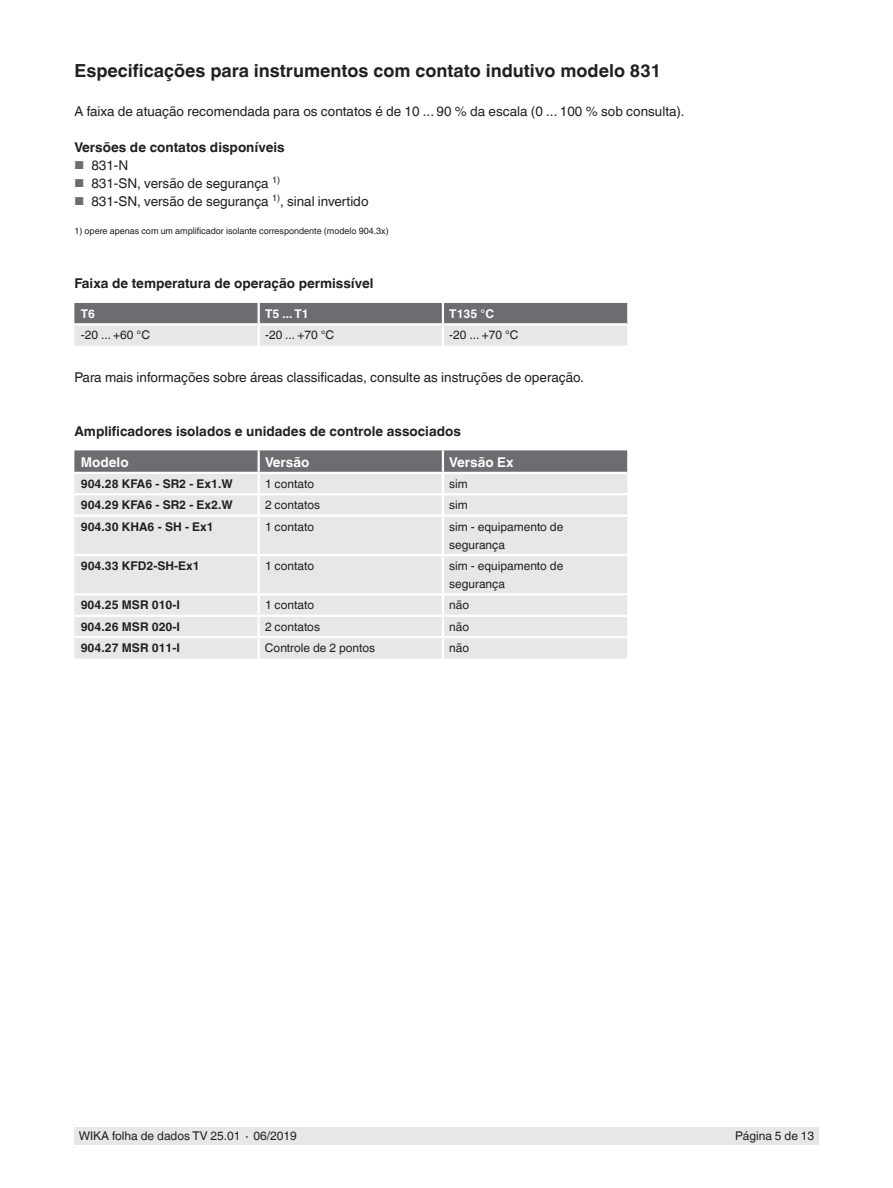
<style>
.page{position:relative;width:893px;height:1188px;background:#fff}
.page>*{position:absolute;margin:0;border:0;box-sizing:border-box;transform-origin:0 0}
.t1{font:700 18px "Helvetica World";color:#231f20}
.t2{font:13.5px "Helvetica World";color:#231f20}
.t3{font:700 13.5px "Helvetica World";color:#231f20}
.t4{font:700 13.5px "Helvetica World";color:#fff}
.t5{font:12px/18px "Helvetica World";color:#231f20}
.t6{font:700 12px "Helvetica World";color:#231f20}
.t7{font:700 12px "Helvetica World";color:#fff}
.t8{font:9px "Helvetica World";color:#231f20}
.s1{font-size:11.55px;color:#6c6d70}
</style>
<div class="page">
<div style="left:74px;top:1128px;width:745px;height:17px;background:#e6e7e9"></div>
<svg style="left:74px;top:303px;width:553px;height:43px;background:#abacae"></svg>
<hr style="left:258px;top:303px;width:2px;height:20px;background:#fff">
<hr style="left:442px;top:303px;width:2px;height:20px;background:#fff">
<hr style="left:258px;top:325px;width:2px;height:21px;background:#fff">
<hr style="left:442px;top:325px;width:2px;height:21px;background:#fff">
<hr style="left:74px;top:323px;width:185px;height:2px;background:#fff">
<hr style="left:259px;top:323px;width:184px;height:2px;background:#fff">
<hr style="left:443px;top:323px;width:184px;height:2px;background:#fff">
<div style="left:74px;top:495px;width:553px;height:163px;background:#e6e7e9"></div>
<svg style="left:74px;top:450px;width:553px;height:43px;background:#a7a8ab"></svg>
<hr style="left:258px;top:495px;width:2px;height:20px;background:#fff">
<hr style="left:442px;top:495px;width:2px;height:20px;background:#fff">
<hr style="left:74px;top:515px;width:185px;height:2px;background:#fff">
<hr style="left:259px;top:515px;width:184px;height:2px;background:#fff">
<hr style="left:258px;top:517px;width:2px;height:37px;background:#fff">
<hr style="left:443px;top:515px;width:184px;height:2px;background:#fff">
<hr style="left:442px;top:517px;width:2px;height:37px;background:#fff">
<hr style="left:74px;top:554px;width:185px;height:2px;background:#fff">
<hr style="left:259px;top:554px;width:184px;height:2px;background:#fff">
<hr style="left:258px;top:556px;width:2px;height:37px;background:#fff">
<hr style="left:443px;top:554px;width:184px;height:2px;background:#fff">
<hr style="left:442px;top:556px;width:2px;height:37px;background:#fff">
<hr style="left:74px;top:593px;width:185px;height:2px;background:#fff">
<hr style="left:259px;top:593px;width:184px;height:2px;background:#fff">
<hr style="left:258px;top:595px;width:2px;height:20px;background:#fff">
<hr style="left:443px;top:593px;width:184px;height:2px;background:#fff">
<hr style="left:442px;top:595px;width:2px;height:20px;background:#fff">
<hr style="left:74px;top:615px;width:185px;height:2px;background:#fff">
<hr style="left:259px;top:615px;width:184px;height:2px;background:#fff">
<svg style="left:258px;top:617px;width:2px;height:19px"></svg>
<hr style="left:443px;top:615px;width:184px;height:2px;background:#fff">
<svg style="left:442px;top:617px;width:2px;height:19px"></svg>
<hr style="left:74px;top:636px;width:185px;height:2px;background:#fff">
<hr style="left:259px;top:636px;width:184px;height:2px;background:#fff">
<hr style="left:258px;top:638px;width:2px;height:20px;background:#fff">
<hr style="left:443px;top:636px;width:184px;height:2px;background:#fff">
<hr style="left:442px;top:638px;width:2px;height:20px;background:#fff">
<hr style="left:74px;top:472px;width:185px;height:2px;background:#fff">
<hr style="left:259px;top:472px;width:184px;height:2px;background:#fff">
<hr style="left:443px;top:472px;width:184px;height:2px;background:#fff">
<h1 class="t1" style="left:74px;top:60px;width:588px">Especificações para instrumentos com contato indutivo modelo 831</h1>
<p class="t2" style="left:74px;top:103px;width:612px">A faixa de atuação recomendada para os contatos é de 10 ... 90 % da escala (0 ... 100 % sob consulta).</p>
<p class="t3" style="left:74px;top:139px;width:212px">Versões de contatos disponíveis</p>
<p class="t2" style="left:74px;top:157px;width:55px"><span class="s1">■</span> 831-N</p>
<p class="t2" style="left:74px;top:175px;width:207px"><span class="s1">■</span> 831-SN, versão de segurança <sup>1)</sup></p>
<p class="t2" style="left:74px;top:193px;width:296px"><span class="s1">■</span> 831-SN, versão de segurança <sup>1)</sup>, sinal invertido</p>
<p class="t8" style="left:74px;top:226px;width:316px">1) opere apenas com um amplificador isolante correspondente (modelo 904.3x)</p>
<p class="t3" style="left:74px;top:276px;width:301px">Faixa de temperatura de operação permissível</p>
<p class="t7" style="left:81px;top:307px;width:16px">T6</p>
<p class="t7" style="left:265px;top:307px;width:45px">T5 ... T1</p>
<p class="t7" style="left:449px;top:307px;width:46px">T135 °C</p>
<p class="t5" style="left:81px;top:326px;width:71px">-20 ... +60 °C</p>
<p class="t5" style="left:265px;top:326px;width:71px">-20 ... +70 °C</p>
<p class="t5" style="left:449px;top:326px;width:71px">-20 ... +70 °C</p>
<p class="t2" style="left:74px;top:369px;width:511px">Para mais informações sobre áreas classificadas, consulte as instruções de operação.</p>
<p class="t3" style="left:74px;top:423px;width:388px">Amplificadores isolados e unidades de controle associados</p>
<p class="t4" style="left:81px;top:454px;width:49px">Modelo</p>
<p class="t4" style="left:265px;top:454px;width:46px">Versão</p>
<p class="t4" style="left:449px;top:454px;width:66px">Versão Ex</p>
<p class="t6" style="left:81px;top:477px;width:154px">904.28 KFA6 - SR2 - Ex1.W</p>
<p class="t5" style="left:265px;top:475px;width:51px">1 contato</p>
<p class="t5" style="left:449px;top:475px;width:20px">sim</p>
<p class="t6" style="left:81px;top:498px;width:154px">904.29 KFA6 - SR2 - Ex2.W</p>
<p class="t5" style="left:265px;top:496px;width:57px">2 contatos</p>
<p class="t5" style="left:449px;top:496px;width:20px">sim</p>
<p class="t6" style="left:81px;top:519px;width:134px">904.30 KHA6 - SH - Ex1</p>
<p class="t5" style="left:265px;top:517px;width:51px">1 contato</p>
<p class="t5" style="left:449px;top:517px;width:116px">sim - equipamento de segurança</p>
<p class="t6" style="left:81px;top:559px;width:120px">904.33 KFD2-SH-Ex1</p>
<p class="t5" style="left:265px;top:557px;width:51px">1 contato</p>
<p class="t5" style="left:449px;top:557px;width:116px">sim - equipamento de segurança</p>
<p class="t6" style="left:81px;top:598px;width:101px">904.25 MSR 010-I</p>
<p class="t5" style="left:265px;top:596px;width:51px">1 contato</p>
<p class="t5" style="left:449px;top:596px;width:21px">não</p>
<p class="t6" style="left:81px;top:620px;width:101px">904.26 MSR 020-I</p>
<p class="t5" style="left:265px;top:618px;width:57px">2 contatos</p>
<p class="t5" style="left:449px;top:618px;width:21px">não</p>
<p class="t6" style="left:81px;top:641px;width:101px">904.27 MSR 011-I</p>
<p class="t5" style="left:265px;top:639px;width:112px">Controle de 2 pontos</p>
<p class="t5" style="left:449px;top:639px;width:21px">não</p>
<p class="t5" style="left:79px;top:1127px;width:220px">WIKA folha de dados TV 25.01 ∙ 06/2019</p>
<p class="t5" style="left:735px;top:1127px;width:81px">Página 5 de 13</p>
</div>
